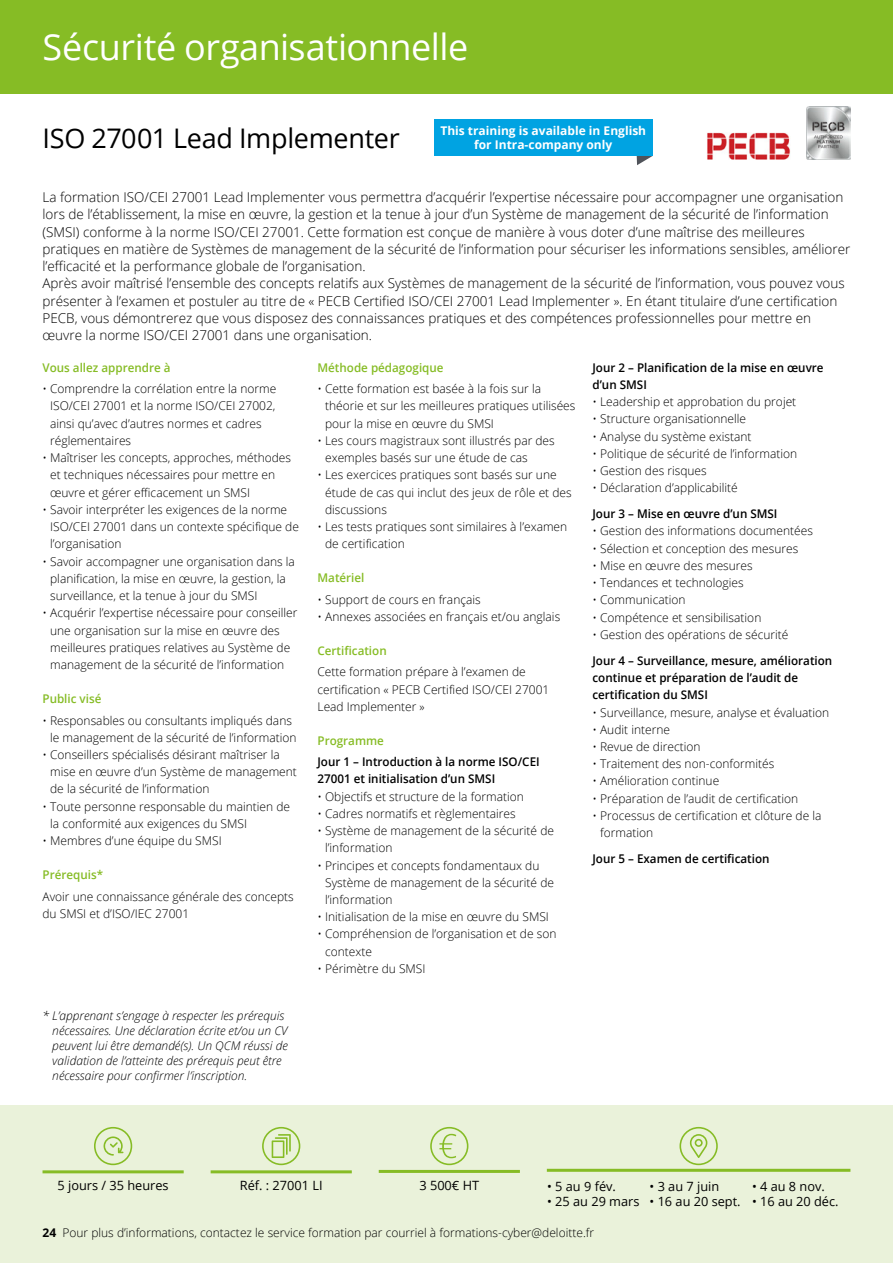
<style>
.page{position:relative;width:893px;height:1263px;background:#fff}
.page>*{position:absolute;margin:0;border:0;box-sizing:border-box;transform-origin:0 0}
.t1{font:36px "Open Sans";letter-spacing:-.015em;color:#fff}
.t2{font:27px "Open Sans";letter-spacing:-.01em;color:#000}
.t3{font:300 13.5px/17.2px "Open Sans";color:#000}
.t4{font:12.75px "Open Sans";color:#000}
.t5{font:300 12px/17.2px "Open Sans";color:#000}
.t6{font:600 12px/17.2px "Open Sans";color:#000}
.t7{font:italic 300 12px/15px "Open Sans";color:#000}
.t8{font:600 12px "Open Sans";color:#86bc25}
.t9{font:700 12px/14.4px "Open Sans";color:#fff;text-align:center}
.s1{font-weight:700}
</style>
<div class="page">
<div style="left:0;top:1106px;width:893px;height:157px;background:#eaf2da"></div>
<div style="left:0;top:0;width:893px;height:94px;background:#86bc25"></div>
<hr style="left:547px;top:1169px;width:303px;height:3px;background:#86bc25">
<svg style="left:679px;top:1127px;width:39px;height:38px"></svg>
<hr style="left:379px;top:1170px;width:141px;height:3px;background:#86bc25">
<svg style="left:430px;top:1127px;width:38px;height:38px"></svg>
<hr style="left:211px;top:1170px;width:141px;height:3px;background:#86bc25">
<svg style="left:262px;top:1127px;width:38px;height:38px"></svg>
<hr style="left:43px;top:1170px;width:141px;height:3px;background:#86bc25">
<svg style="left:94px;top:1127px;width:38px;height:38px"></svg>
<img style="left:707px;top:132px;width:83px;height:28px">
<img style="left:806px;top:106px;width:44px;height:54px">
<svg style="left:637px;top:156px;width:16px;height:9px"></svg>
<div style="left:434px;top:119px;width:219px;height:37px;background:#00a3e2"></div>
<h1 class="t1" style="left:43px;top:22px;width:427px">Sécurité organisationnelle</h1>
<h1 class="t1" style="left:43px;top:22px;width:176px">Disponible</h1>
<p class="t9" style="left:440px;top:123px;width:207px">This training is available in English for Intra-company only</p>
<h2 class="t2" style="left:43px;top:120px;width:359px">ISO 27001 Lead Implementer</h2>
<p class="t3" style="left:43px;top:188px;width:809px">La formation ISO/CEI 27001 Lead Implementer vous permettra d’acquérir l’expertise nécessaire pour accompagner une organisation lors de l’établissement, la mise en œuvre, la gestion et la tenue à jour d’un Système de management de la sécurité de l’information (SMSI) conforme à la norme ISO/CEI 27001. Cette formation est conçue de manière à vous doter d’une maîtrise des meilleures pratiques en matière de Systèmes de management de la sécurité de l’information pour sécuriser les informations sensibles, améliorer l’efficacité et la performance globale de l’organisation.<br>Après avoir maîtrisé l’ensemble des concepts relatifs aux Systèmes de management de la sécurité de l’information, vous pouvez vous présenter à l’examen et postuler au titre de « PECB Certified ISO/CEI 27001 Lead Implementer ». En étant titulaire d’une certification PECB, vous démontrerez que vous disposez des connaissances pratiques et des compétences professionnelles pour mettre en œuvre la norme ISO/CEI 27001 dans une organisation.</p>
<p class="t8" style="left:43px;top:359px;width:130px">Vous allez apprendre à</p>
<p class="t5" style="left:50px;top:380px;width:228px;text-indent:-8px">• Comprendre la corrélation entre la norme ISO/CEI 27001 et la norme ISO/CEI 27002, ainsi qu’avec d’autres normes et cadres réglementaires</p>
<p class="t5" style="left:50px;top:449px;width:242px;text-indent:-8px">• Maîtriser les concepts, approches, méthodes et techniques nécessaires pour mettre en œuvre et gérer efficacement un SMSI</p>
<p class="t5" style="left:50px;top:501px;width:250px;text-indent:-8px">• Savoir interpréter les exigences de la norme<br>ISO/CEI 27001 dans un contexte spécifique de l’organisation</p>
<p class="t5" style="left:50px;top:552px;width:246px;text-indent:-8px">• Savoir accompagner une organisation dans la planification, la mise en œuvre, la gestion, la surveillance, et la tenue à jour du SMSI</p>
<p class="t5" style="left:50px;top:604px;width:249px;text-indent:-8px">• Acquérir l’expertise nécessaire pour conseiller une organisation sur la mise en œuvre des meilleures pratiques relatives au Système de management de la sécurité de l’information</p>
<p class="t8" style="left:43px;top:690px;width:60px">Public visé</p>
<p class="t5" style="left:50px;top:711px;width:248px;text-indent:-8px">• Responsables ou consultants impliqués dans le management de la sécurité de l’information</p>
<p class="t5" style="left:50px;top:746px;width:248px;text-indent:-8px">• Conseillers spécialisés désirant maîtriser la mise en œuvre d’un Système de management de la sécurité de l’information</p>
<p class="t5" style="left:50px;top:797px;width:241px;text-indent:-8px">• Toute personne responsable du maintien de la conformité aux exigences du SMSI</p>
<p class="t5" style="left:43px;top:832px;width:181px">• Membres d’une équipe du SMSI</p>
<p class="t8" style="left:43px;top:866px;width:62px">Prérequis*</p>
<p class="t5" style="left:43px;top:887px;width:253px">Avoir une connaissance générale des concepts du SMSI et d’ISO/IEC 27001</p>
<p class="t6" style="left:592px;top:358px;width:233px">Jour 2 – Planification de la mise en œuvre d’un SMSI</p>
<p class="t5" style="left:592px;top:393px;width:205px">• Leadership et approbation du projet</p>
<p class="t5" style="left:592px;top:410px;width:155px">• Structure organisationnelle</p>
<p class="t5" style="left:592px;top:427px;width:161px">• Analyse du système existant</p>
<p class="t5" style="left:592px;top:445px;width:206px">• Politique de sécurité de l’information</p>
<p class="t5" style="left:592px;top:462px;width:116px">• Gestion des risques</p>
<p class="t5" style="left:592px;top:479px;width:147px">• Déclaration d’applicabilité</p>
<p class="t6" style="left:592px;top:505px;width:187px">Jour 3 – Mise en œuvre d’un SMSI</p>
<p class="t5" style="left:592px;top:522px;width:222px">• Gestion des informations documentées</p>
<p class="t5" style="left:592px;top:539px;width:207px">• Sélection et conception des mesures</p>
<p class="t5" style="left:592px;top:557px;width:162px">• Mise en œuvre des mesures</p>
<p class="t5" style="left:592px;top:574px;width:153px">• Tendances et technologies</p>
<p class="t5" style="left:592px;top:591px;width:95px">• Communication</p>
<p class="t5" style="left:592px;top:608px;width:170px">• Compétence et sensibilisation</p>
<p class="t5" style="left:592px;top:626px;width:198px">• Gestion des opérations de sécurité</p>
<p class="t6" style="left:592px;top:651px;width:241px">Jour 4 – Surveillance, mesure, amélioration continue et préparation de l’audit de certification du SMSI</p>
<p class="t5" style="left:592px;top:703px;width:238px">• Surveillance, mesure, analyse et évaluation</p>
<p class="t5" style="left:592px;top:720px;width:79px">• Audit interne</p>
<p class="t5" style="left:592px;top:738px;width:110px">• Revue de direction</p>
<p class="t5" style="left:592px;top:755px;width:183px">• Traitement des non-conformités</p>
<p class="t5" style="left:592px;top:772px;width:128px">• Amélioration continue</p>
<p class="t5" style="left:592px;top:789px;width:207px">• Préparation de l’audit de certification</p>
<p class="t5" style="left:600px;top:807px;width:223px;text-indent:-8px">• Processus de certification et clôture de la formation</p>
<p class="t6" style="left:592px;top:850px;width:179px">Jour 5 – Examen de certification</p>
<p class="t8" style="left:317px;top:359px;width:128px">Méthode pédagogique</p>
<p class="t5" style="left:325px;top:380px;width:252px;text-indent:-8px">• Cette formation est basée à la fois sur la théorie et sur les meilleures pratiques utilisées pour la mise en œuvre du SMSI</p>
<p class="t5" style="left:325px;top:432px;width:231px;text-indent:-8px">• Les cours magistraux sont illustrés par des exemples basés sur une étude de cas</p>
<p class="t5" style="left:325px;top:466px;width:248px;text-indent:-8px">• Les exercices pratiques sont basés sur une étude de cas qui inclut des jeux de rôle et des discussions</p>
<p class="t5" style="left:325px;top:518px;width:244px;text-indent:-8px">• Les tests pratiques sont similaires à l’examen de certification</p>
<p class="t8" style="left:317px;top:570px;width:48px">Matériel</p>
<p class="t5" style="left:317px;top:590px;width:165px">• Support de cours en français</p>
<p class="t5" style="left:317px;top:608px;width:244px">• Annexes associées en français et/ou anglais</p>
<p class="t8" style="left:317px;top:642px;width:71px">Certification</p>
<p class="t5" style="left:317px;top:663px;width:233px">Cette formation prépare à l’examen de certification « PECB Certified ISO/CEI 27001<br>Lead Implementer »</p>
<p class="t8" style="left:317px;top:732px;width:68px">Programme</p>
<p class="t6" style="left:317px;top:753px;width:224px">Jour 1 – Introduction à la norme ISO/CEI<br>27001 et initialisation d’un SMSI</p>
<p class="t5" style="left:317px;top:787px;width:208px">• Objectifs et structure de la formation</p>
<p class="t5" style="left:317px;top:804px;width:200px">• Cadres normatifs et règlementaires</p>
<p class="t5" style="left:325px;top:822px;width:230px;text-indent:-8px">• Système de management de la sécurité de l’information</p>
<p class="t5" style="left:325px;top:856px;width:230px;text-indent:-8px">• Principes et concepts fondamentaux du<br>Système de management de la sécurité de l’information</p>
<p class="t5" style="left:317px;top:908px;width:233px">• Initialisation de la mise en œuvre du SMSI</p>
<p class="t5" style="left:325px;top:925px;width:233px;text-indent:-8px">• Compréhension de l’organisation et de son contexte</p>
<p class="t5" style="left:317px;top:960px;width:109px">• Périmètre du SMSI</p>
<p class="t7" style="left:52px;top:1007px;width:237px;text-indent:-10px">* L’apprenant s’engage à respecter les prérequis nécessaires. Une déclaration écrite et/ou un CV peuvent lui être demandé(s). Un QCM réussi de validation de l’atteinte des prérequis peut être nécessaire pour confirmer l’inscription.</p>
<p class="t4" style="left:58px;top:1177px;width:113px">5 jours / 35 heures</p>
<p class="t4" style="left:240px;top:1177px;width:84px">Réf. : 27001 LI</p>
<p class="t4" style="left:419px;top:1176px;width:61px">3 500€ HT</p>
<p class="t4" style="left:547px;top:1177px;width:70px">• 5 au 9 fév.</p>
<p class="t4" style="left:547px;top:1192px;width:94px">• 25 au 29 mars</p>
<p class="t5" style="left:43px;top:1224px;width:553px"><span class="s1">24</span> Pour plus d’informations, contactez le service formation par courriel à formations-cyber@deloitte.fr</p>
<p class="t4" style="left:650px;top:1177px;width:71px">• 3 au 7 juin</p>
<p class="t4" style="left:650px;top:1192px;width:93px">• 16 au 20 sept.</p>
<p class="t4" style="left:752px;top:1177px;width:74px">• 4 au 8 nov.</p>
<p class="t4" style="left:752px;top:1192px;width:88px">• 16 au 20 déc.</p>
</div>
